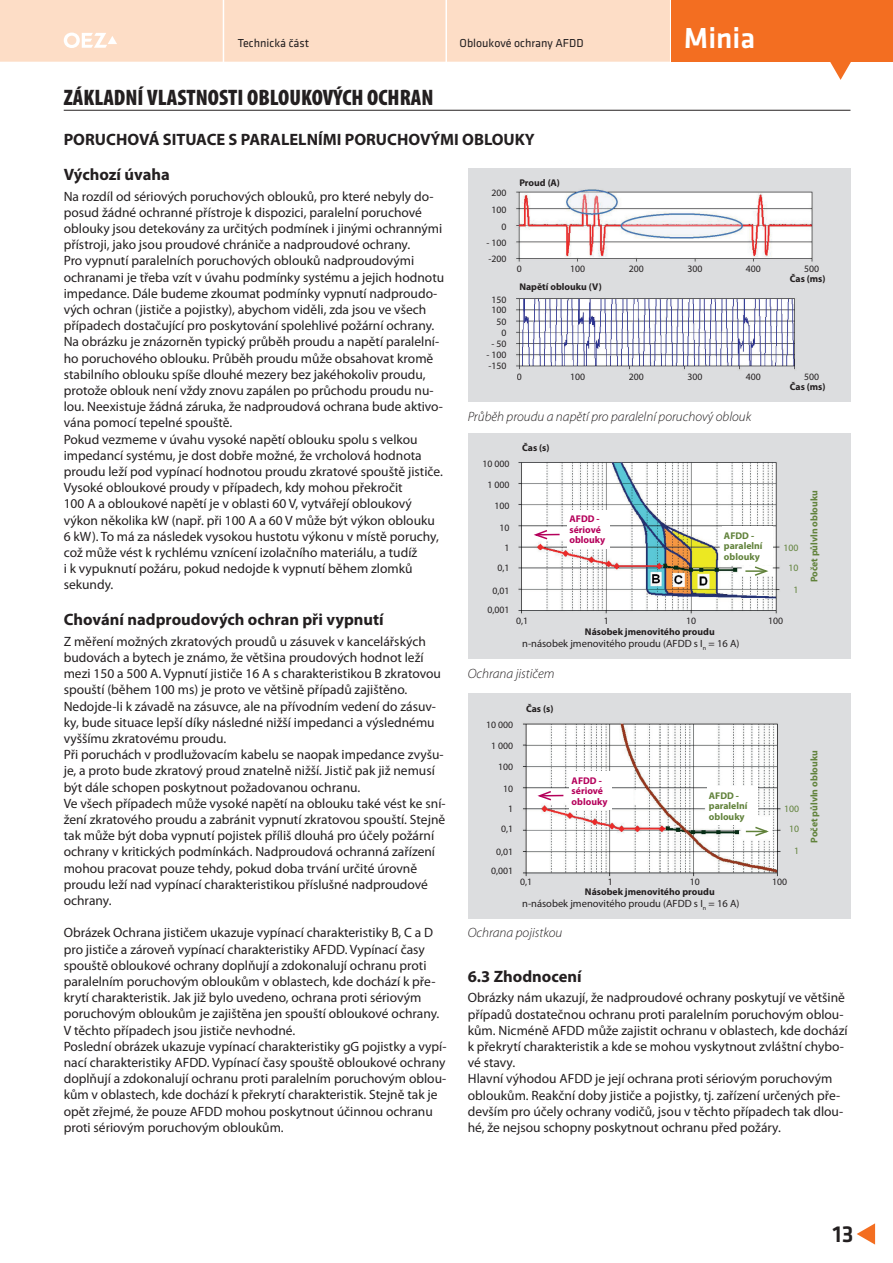
<style>
.page{position:relative;width:893px;height:1263px;background:#fff}
.page>*{position:absolute;margin:0;border:0;box-sizing:border-box;transform-origin:0 0}
.t1{font:500 30px "Klavika";color:#fff}
.t2{font:500 24px "Klavika";color:#231f20}
.t3{font:900 condensed 22.5px "Myriad Pro";color:#231f20}
.t4{font:700 16.5px/34.8px "Myriad Pro";color:#231f20}
.t5{font:13.5px/16.2px "Myriad Pro";color:#231f20}
.t6{font:italic 300 13.5px "Myriad Pro";color:#231f20}
.t7{font:12px "Klavika";color:#231f20}
.t8{font:10.5px "Myriad Pro";color:#231f20}
.t9{font:9.75px/11.1px "Myriad Pro";color:#231f20;text-align:right}
.t10{font:700 9.75px "Myriad Pro";color:#231f20}
.t11{font:700 9.75px/10.5px "Myriad Pro";color:#61823b}
.t12{font:700 9.75px/10.5px "Myriad Pro";color:#b5015b}
.t13{font:9.75px/21px "Myriad Pro";color:#61823b;text-align:right}
</style>
<div class="page">
<div style="left:671px;top:0;width:222px;height:62px;background:#f36e21"></div>
<svg style="left:830px;top:62px;width:21px;height:18px"></svg>
<div style="left:0;top:0;width:670px;height:62px;background:#fdddc6"></div>
<svg style="left:857px;top:1223px;width:18px;height:22px"></svg>
<div style="left:468px;top:168px;width:382px;height:234px;background:#dcdddf"></div>
<div style="left:468px;top:433px;width:382px;height:226px;background:#dcdddf"></div>
<div style="left:468px;top:693px;width:382px;height:226px;background:#dcdddf"></div>
<hr style="left:64px;top:110px;width:786px;height:1px;background:#231f20">
<img style="left:516px;top:189px;width:297px;height:73px">
<img style="left:516px;top:298px;width:279px;height:72px">
<img style="left:518px;top:462px;width:262px;height:152px">
<hr style="left:745px;top:570px;width:21px;height:2px;background:#61823b">
<svg style="left:753px;top:565px;width:17px;height:12px"></svg>
<div style="left:722px;top:527px;width:50px;height:38px;background:#fff"></div>
<hr style="left:536px;top:534px;width:23px;height:2px;background:#b5015b">
<svg style="left:531px;top:529px;width:18px;height:12px"></svg>
<div style="left:567px;top:510px;width:43px;height:38px;background:#fff"></div>
<img style="left:522px;top:723px;width:259px;height:154px">
<div style="left:569px;top:771px;width:43px;height:39px;background:#fff"></div>
<svg style="left:746px;top:825px;width:25px;height:12px"></svg>
<hr style="left:540px;top:795px;width:23px;height:2px;background:#b5015b">
<svg style="left:535px;top:790px;width:18px;height:12px"></svg>
<div style="left:707px;top:786px;width:50px;height:39px;background:#fff"></div>
<p class="t7" style="left:238px;top:39px;width:73px">Technická část</p>
<p class="t7" style="left:459px;top:39px;width:125px">Obloukové ochrany AFDD</p>
<h1 class="t1" style="left:684px;top:26px;width:73px">Minia</h1>
<h3 class="t3" style="left:64px;top:84px;width:371px">ZÁKLADNÍ VLASTNOSTI OBLOUKOVÝCH OCHRAN</h3>
<p class="t4" style="left:64px;top:123px;width:472px">PORUCHOVÁ SITUACE S PARALELNÍMI PORUCHOVÝMI OBLOUKY<br>Výchozí úvaha</p>
<p class="t5" style="left:64px;top:189px;width:382px">Na rozdíl od sériových poruchových oblouků, pro které nebyly do&shy;posud žádné ochranné přístroje k dispozici, paralelní poruchové oblouky jsou detekovány za určitých podmínek i jinými ochrannými přístroji, jako jsou proudové chrániče a nadproudové ochrany.<br>Pro vypnutí paralelních poruchových oblouků nadproudovými ochranami je třeba vzít v úvahu podmínky systému a jejich hodnotu impedance. Dále budeme zkoumat podmínky vypnutí nadproudo&shy;vých ochran (jističe a pojistky), abychom viděli, zda jsou ve všech případech dostačující pro poskytování spolehlivé požární ochrany.<br>Na obrázku je znázorněn typický průběh proudu a napětí paralelní&shy;ho poruchového oblouku. Průběh proudu může obsahovat kromě stabilního oblouku spíše dlouhé mezery bez jakéhokoliv proudu, protože oblouk není vždy znovu zapálen po průchodu proudu nu&shy;lou. Neexistuje žádná záruka, že nadproudová ochrana bude aktivo&shy;vána pomocí tepelné spouště.<br>Pokud vezmeme v úvahu vysoké napětí oblouku spolu s velkou impedancí systému, je dost dobře možné, že vrcholová hodnota proudu leží pod vypínací hodnotou proudu zkratové spouště jističe.<br>Vysoké obloukové proudy v případech, kdy mohou překročit<br>100 A a obloukové napětí je v oblasti 60 V, vytvářejí obloukový výkon několika kW (např. při 100 A a 60 V může být výkon oblouku 6 kW). To má za následek vysokou hustotu výkonu v místě poruchy, což může vést k rychlému vznícení izolačního materiálu, a tudíž<br>i k vypuknutí požáru, pokud nedojde k vypnutí během zlomků sekundy.</p>
<p class="t4" style="left:64px;top:604px;width:322px">Chování nadproudových ochran při vypnutí</p>
<p class="t5" style="left:64px;top:634px;width:383px">Z měření možných zkratových proudů u zásuvek v kancelářských budovách a bytech je známo, že většina proudových hodnot leží mezi 150 a 500 A. Vypnutí jističe 16 A s charakteristikou B zkratovou spouští (během 100 ms) je proto ve většině případů zajištěno.<br>Nedojde-li k závadě na zásuvce, ale na přívodním vedení do zásuv&shy;ky, bude situace lepší díky následné nižší impedanci a výslednému vyššímu zkratovému proudu.<br>Při poruchách v prodlužovacím kabelu se naopak impedance zvyšu&shy;je, a proto bude zkratový proud znatelně nižší. Jistič pak již nemusí být dále schopen poskytnout požadovanou ochranu.<br>Ve všech případech může vysoké napětí na oblouku také vést ke sní&shy;žení zkratového proudu a zabránit vypnutí zkratovou spouští. Stejně tak může být doba vypnutí pojistek příliš dlouhá pro účely požární ochrany v kritických podmínkách. Nadproudová ochranná zařízení mohou pracovat pouze tehdy, pokud doba trvání určité úrovně proudu leží nad vypínací charakteristikou příslušné nadproudové ochrany.</p>
<p class="t5" style="left:64px;top:926px;width:384px">Obrázek Ochrana jističem ukazuje vypínací charakteristiky B, C a D pro jističe a zároveň vypínací charakteristiky AFDD. Vypínací časy spouště obloukové ochrany doplňují a zdokonalují ochranu proti paralelním poruchovým obloukům v oblastech, kde dochází k pře&shy;krytí charakteristik. Jak již bylo uvedeno, ochrana proti sériovým poruchovým obloukům je zajištěna jen spouští obloukové ochrany.<br>V těchto případech jsou jističe nevhodné.<br>Poslední obrázek ukazuje vypínací charakteristiky gG pojistky a vypí&shy;nací charakteristiky AFDD. Vypínací časy spouště obloukové ochrany doplňují a zdokonalují ochranu proti paralelním poruchovým oblou&shy;kům v oblastech, kde dochází k překrytí charakteristik. Stejně tak je opět zřejmé, že pouze AFDD mohou poskytnout účinnou ochranu proti sériovým poruchovým obloukům.</p>
<p class="t10" style="left:519px;top:179px;width:42px">Proud (A)</p>
<p class="t9" style="left:492px;top:185px;width:17px;line-height:16.6px">200<br>100<br>0</p>
<p class="t9" style="left:487px;top:235px;width:22px;line-height:16.2px;text-align:left">- 100 -200</p>
<p class="t9" style="left:492px;top:294px;width:17px">150<br>100<br>50<br>0</p>
<p class="t9" style="left:492px;top:339px;width:17px">- 50</p>
<p class="t9" style="left:487px;top:350px;width:22px;text-align:left">- 100 -150</p>
<p class="t9" style="left:517px;top:263px;width:7px">0</p>
<p class="t9" style="left:570px;top:263px;width:17px">100</p>
<p class="t9" style="left:629px;top:263px;width:17px">200</p>
<p class="t9" style="left:687px;top:263px;width:17px">300</p>
<p class="t9" style="left:746px;top:263px;width:17px">400</p>
<p class="t9" style="left:804px;top:263px;width:17px">500</p>
<p class="t10" style="left:790px;top:275px;width:37px">Čas (ms)</p>
<p class="t10" style="left:519px;top:283px;width:84px">Napětí oblouku (V)</p>
<p class="t9" style="left:517px;top:372px;width:7px">0</p>
<p class="t9" style="left:570px;top:372px;width:17px">100</p>
<p class="t9" style="left:629px;top:372px;width:17px">200</p>
<p class="t9" style="left:687px;top:372px;width:17px">300</p>
<p class="t9" style="left:746px;top:372px;width:17px">400</p>
<p class="t9" style="left:804px;top:372px;width:17px">500</p>
<p class="t10" style="left:790px;top:383px;width:37px">Čas (ms)</p>
<p class="t6" style="left:468px;top:411px;width:285px">Průběh proudu a napětí pro paralelní poruchový oblouk</p>
<p class="t10" style="left:522px;top:444px;width:29px">Čas (s)</p>
<p class="t9" style="left:482px;top:454px;width:29px;line-height:20.9px">10 000<br>1 000<br>100</p>
<p class="t9" style="left:499px;top:519px;width:12px;line-height:19.5px;text-align:center">10<br>1</p>
<p class="t9" style="left:497px;top:563px;width:14px">0,1</p>
<p class="t9" style="left:487px;top:582px;width:24px;line-height:19.2px;text-align:center">0,01<br>0,001</p>
<p class="t11" style="left:810px;top:582px;width:94px;rotate:-90deg">Počet půlvln oblouku</p>
<p class="t12" style="left:569px;top:514px;width:37px">AFDD - sériové oblouky</p>
<p class="t11" style="left:724px;top:531px;width:40px">AFDD - paralelní oblouky</p>
<p class="t13" style="left:783px;top:537px;width:17px">100<br>10<br>1</p>
<p class="t9" style="left:516px;top:616px;width:14px">0,1</p>
<p class="t9" style="left:768px;top:616px;width:17px">100</p>
<p class="t9" style="left:604px;top:616px;width:7px">1</p>
<p class="t9" style="left:686px;top:616px;width:12px">10</p>
<p class="t10" style="left:585px;top:628px;width:131px">Násobek jmenovitého proudu</p>
<p class="t8" style="left:522px;top:639px;width:219px">n-násobek jmenovitého proudu (AFDD s I<sub>n</sub> = 16 A)</p>
<p class="t6" style="left:468px;top:668px;width:88px">Ochrana jističem</p>
<p class="t10" style="left:526px;top:705px;width:29px">Čas (s)</p>
<p class="t9" style="left:486px;top:715px;width:29px;line-height:20.9px">10 000<br>1 000<br>100</p>
<p class="t9" style="left:503px;top:780px;width:12px;line-height:19.5px;text-align:center">10<br>1</p>
<p class="t9" style="left:501px;top:824px;width:14px">0,1</p>
<p class="t9" style="left:491px;top:843px;width:24px;line-height:19.2px;text-align:center">0,01<br>0,001</p>
<p class="t11" style="left:810px;top:843px;width:94px;rotate:-90deg">Počet půlvln oblouku</p>
<p class="t12" style="left:572px;top:776px;width:37px">AFDD - sériové oblouky</p>
<p class="t11" style="left:709px;top:791px;width:40px">AFDD - paralelní oblouky</p>
<p class="t13" style="left:784px;top:798px;width:17px">100<br>10<br>1</p>
<p class="t9" style="left:520px;top:877px;width:14px">0,1</p>
<p class="t9" style="left:772px;top:877px;width:17px">100</p>
<p class="t9" style="left:608px;top:877px;width:7px">1</p>
<p class="t9" style="left:690px;top:877px;width:12px">10</p>
<p class="t10" style="left:585px;top:888px;width:131px">Násobek jmenovitého proudu</p>
<p class="t8" style="left:522px;top:899px;width:219px">n-násobek jmenovitého proudu (AFDD s I<sub>n</sub> = 16 A)</p>
<p class="t6" style="left:468px;top:928px;width:96px">Ochrana pojistkou</p>
<p class="t4" style="left:468px;top:960px;width:115px">6.3 Zhodnocení</p>
<p class="t5" style="left:468px;top:991px;width:381px">Obrázky nám ukazují, že nadproudové ochrany poskytují ve většině případů dostatečnou ochranu proti paralelním poruchovým oblou&shy;kům. Nicméně AFDD může zajistit ochranu v oblastech, kde dochází k překrytí charakteristik a kde se mohou vyskytnout zvláštní chybo&shy;vé stavy.<br>Hlavní výhodou AFDD je její ochrana proti sériovým poruchovým obloukům. Reakční doby jističe a pojistky, tj. zařízení určených pře&shy;devším pro účely ochrany vodičů, jsou v těchto případech tak dlou&shy;hé, že nejsou schopny poskytnout ochranu před požáry.</p>
<h2 class="t2" style="left:832px;top:1224px;width:23px">13</h2>
</div>
